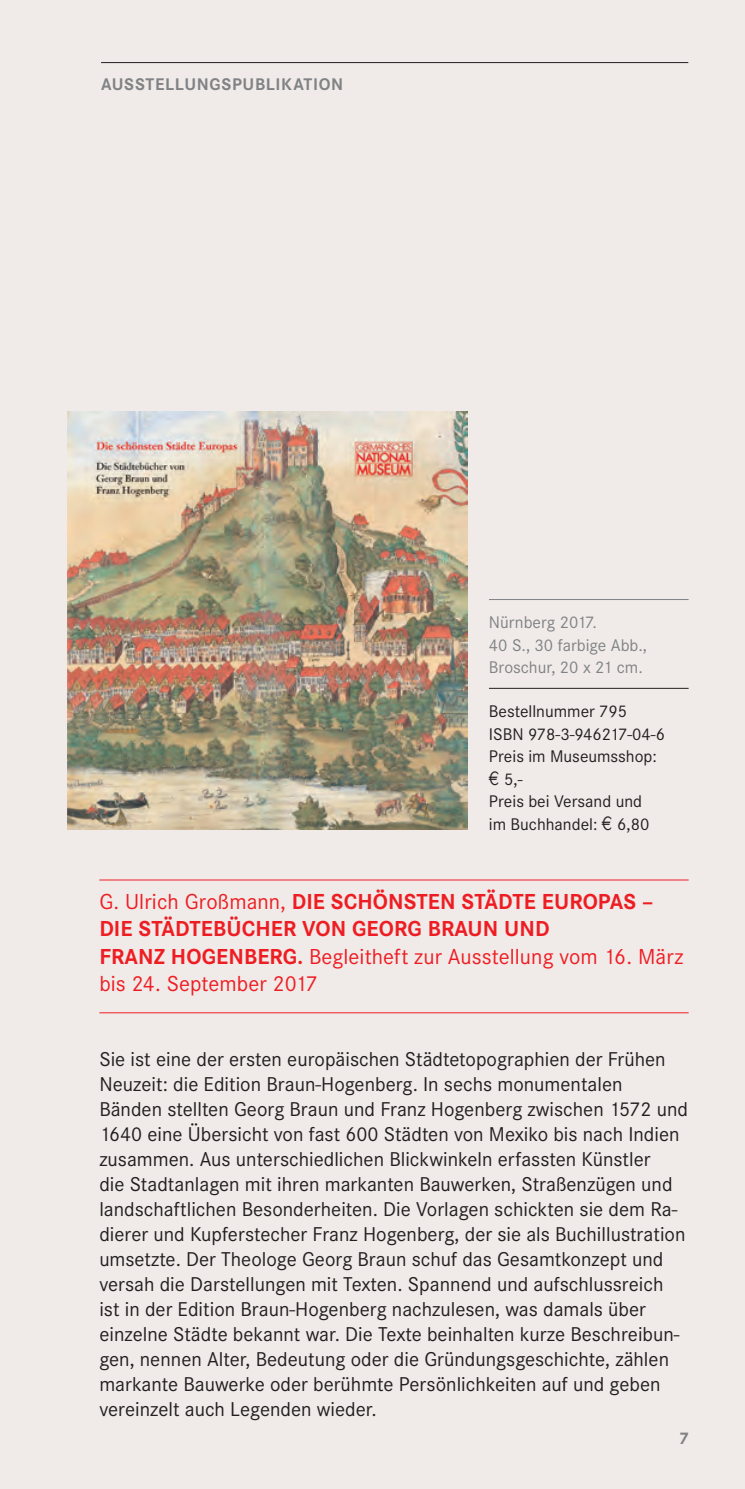
<style>
.page{position:relative;width:745px;height:1489px;background:#fff}
.page>*{position:absolute;margin:0;border:0;box-sizing:border-box;transform-origin:0 0}
.t1{font:700 22.5px/27.5px "Corporate S";letter-spacing:.005em;color:#ee1d23}
.t2{font:20.75px/25px "Corporate S";color:#231f20}
.t3{font:17.5px "Corporate S";color:#231f20}
.t4{font:17.5px/22.5px "Corporate S";color:#808285}
.t5{font:700 17.5px "Corporate S";letter-spacing:.035em;color:#808285}
.s1{font-weight:400}
</style>
<div class="page">
<div style="left:0;top:0;width:744px;height:1488px;background:#f0ebe8"></div>
<img style="left:68px;top:412px;width:399px;height:417px">
<hr style="left:99px;top:879px;width:589px;height:1px;background:#ee1d23">
<hr style="left:99px;top:1012px;width:589px;height:1px;background:#ee1d23">
<hr style="left:488px;top:599px;width:200px;height:1px;background:#808285">
<hr style="left:488px;top:688px;width:200px;height:1px;background:#231f20">
<hr style="left:101px;top:62px;width:587px;height:1px;background:#231f20">
<p class="t5" style="left:101px;top:74px;width:243px">AUSSTELLUNGSPUBLIKATION</p>
<p class="t4" style="left:488px;top:611px;width:160px">Nürnberg 2017.<br>40 S., 30 farbige Abb.,<br>Broschur, 20 x 21 cm.</p>
<p class="t3" style="left:488px;top:701px;width:140px">Bestellnummer 795</p>
<p class="t3" style="left:488px;top:723px;width:177px">ISBN 978-3-946217-04-6</p>
<p class="t3" style="left:488px;top:746px;width:169px">Preis im Museumsshop:</p>
<p class="t3" style="left:504px;top:768px;width:20px">5,-</p>
<p class="t3" style="left:488px;top:791px;width:155px">Preis bei Versand und</p>
<p class="t3" style="left:488px;top:813px;width:162px">im Buchhandel: 6,80</p>
<p class="t1" style="left:99px;top:887px;width:585px"><span class="s1">G. Ulrich Großmann,</span> DIE SCHÖNSTEN STÄDTE EUROPAS – DIE STÄDTEBÜCHER VON GEORG BRAUN UND<br>FRANZ HOGENBERG. <span class="s1">Begleitheft zur Ausstellung vom 16. März bis 24. September 2017</span></p>
<p class="t2" style="left:99px;top:1046px;width:590px">Sie ist eine der ersten europäischen Städtetopographien der Frühen Neuzeit: die Edition Braun-Hogenberg. In sechs monumentalen Bänden stellten Georg Braun und Franz Hogenberg zwischen 1572 und 1640 eine Übersicht von fast 600 Städten von Mexiko bis nach Indien zusammen. Aus unterschiedlichen Blickwinkeln erfassten Künstler<br>die Stadtanlagen mit ihren markanten Bauwerken, Straßenzügen und landschaftlichen Besonderheiten. Die Vorlagen schickten sie dem Ra&shy;dierer und Kupferstecher Franz Hogenberg, der sie als Buchillustration umsetzte. Der Theologe Georg Braun schuf das Gesamtkonzept und versah die Darstellungen mit Texten. Spannend und aufschlussreich ist in der Edition Braun-Hogenberg nachzulesen, was damals über einzelne Städte bekannt war. Die Texte beinhalten kurze Beschreibun&shy;gen, nennen Alter, Bedeutung oder die Gründungsgeschichte, zählen markante Bauwerke oder berühmte Persönlichkeiten auf und geben vereinzelt auch Legenden wieder.</p>
<p class="t5" style="left:678px;top:1427px;width:11px">7</p>
</div>
